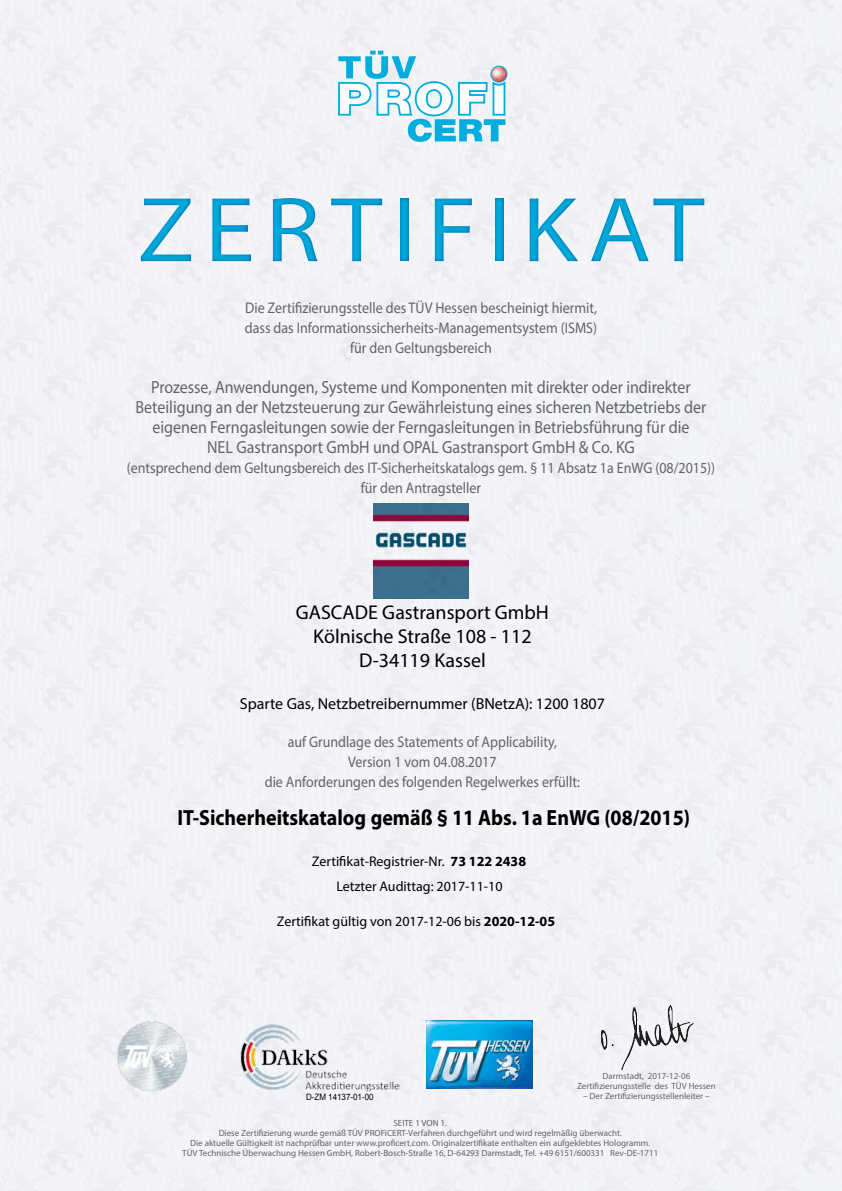
<style>
.page{position:relative;width:842px;height:1191px;background:#f2f3f7}
.page>*{position:absolute;margin:0;border:0;box-sizing:border-box;transform-origin:0 0}
.t1{font:93px "Myriad Pro";letter-spacing:.1em;color:#00addc;scale:1.1 1}
.t2{font:700 22px "Myriad Pro";color:#000;scale:.91 1}
.t3{font:20px/24px "Myriad Pro";color:#000;text-align:center}
.t4{font:17.6px/20px "Myriad Pro";color:#636466;text-align:center;scale:.91 1}
.t5{font:16px "Myriad Pro";color:#000}
.t6{font:15.4px/20px "Myriad Pro";color:#636466;text-align:center;scale:.91 1}
.t7{font:14px/24.8px "Myriad Pro";color:#000;text-align:center}
.t8{font:9px/10px "Myriad Pro";color:#636466;text-align:center}
.t9{font:8.8px "Arial";color:#000;scale:.91 1}
.s1{font-weight:700}
</style>
<div class="page">
<div style="left:731px;top:695px;width:103px;height:47px;background:#f2f3f7"></div>
<div style="left:734px;top:566px;width:108px;height:47px;background:#f2f3f7"></div>
<svg style="left:338px;top:51px;width:169px;height:91px"></svg>
<img style="left:241px;top:1024px;width:158px;height:67px">
<img style="left:427px;top:1020px;width:106px;height:69px">
<div style="left:731px;top:455px;width:111px;height:40px;background:#f2f3f7"></div>
<div style="left:731px;top:793px;width:81px;height:72px;background:#f2f3f7"></div>
<img style="left:601px;top:1005px;width:92px;height:64px">
<div style="left:0;top:172px;width:842px;height:114px;background:#006bb6;opacity:.75"></div>
<img style="left:374px;top:503px;width:94px;height:95px">
<img style="left:117px;top:1021px;width:70px;height:69px">
<h1 class="t1" style="left:138px;top:173px;width:517px">ZERTIFIKAT</h1>
<h3 class="t6" style="left:245px;top:298px;width:389px">Die Zertifizierungsstelle des TÜV Hessen bescheinigt hiermit, dass das Informationssicherheits-Managementsystem (ISMS) für den Geltungsbereich</h3>
<p class="t4" style="left:136px;top:377px;width:629px">Prozesse, Anwendungen, Systeme und Komponenten mit direkter oder indirekter Beteiligung an der Netzsteuerung zur Gewährleistung eines sicheren Netzbetriebs der eigenen Ferngasleitungen sowie der Ferngasleitungen in Betriebsführung für die<br>NEL Gastransport GmbH und OPAL Gastransport GmbH &amp; Co. KG</p>
<h3 class="t6" style="left:127px;top:458px;width:648px">(entsprechend dem Geltungsbereich des IT-Sicherheitskatalogs gem. § 11 Absatz 1a EnWG (08/2015)) für den Antragsteller</h3>
<h3 class="t3" style="left:296px;top:599px;width:254px">GASCADE Gastransport GmbH<br>Kölnische Straße 108 - 112<br>D-34119 Kassel</h3>
<h3 class="t5" style="left:240px;top:693px;width:367px">Sparte Gas, Netzbetreibernummer (BNetzA): 1200 1807</h3>
<h3 class="t6" style="left:265px;top:731px;width:348px">auf Grundlage des Statements of Applicability,<br>Version 1 vom 04.08.2017<br>die Anforderungen des folgenden Regelwerkes erfüllt:</h3>
<h2 class="t2" style="left:177px;top:803px;width:565px">IT-Sicherheitskatalog gemäß § 11 Abs. 1a EnWG (08/2015)</h2>
<h3 class="t7" style="left:312px;top:848px;width:216px">Zertifikat-Registrier-Nr. <span class="s1">73 122 2438<br></span>Letzter Audittag: 2017-11-10</h3>
<h3 class="t7" style="left:277px;top:908px;width:280px">Zertifikat gültig von 2017-12-06 bis <span class="s1">2020-12-05</span></h3>
<p class="t9" style="left:306px;top:1090px;width:76px">D-ZM 14137-01-00</p>
<p class="t8" style="left:577px;top:1071px;width:140px">Darmstadt, 2017-12-06<br>Zertifizierungsstelle des TÜV Hessen</p>
<p class="t8" style="left:583px;top:1091px;width:128px">– Der Zertifizierungsstellenleiter –</p>
<p class="t8" style="left:182px;top:1118px;width:478px">SEITE 1 VON 1.<br>Diese Zertifizierung wurde gemäß TÜV PROFiCERT-Verfahren durchgeführt und wird regelmäßig überwacht.<br>Die aktuelle Gültigkeit ist nachprüfbar unter www.proficert.com. Originalzertifikate enthalten ein aufgeklebtes Hologramm.<br>TÜV Technische Überwachung Hessen GmbH, Robert-Bosch-Straße 16, D-64293 Darmstadt, Tel. +49 6151/600331 Rev-DE-1711</p>
</div>
